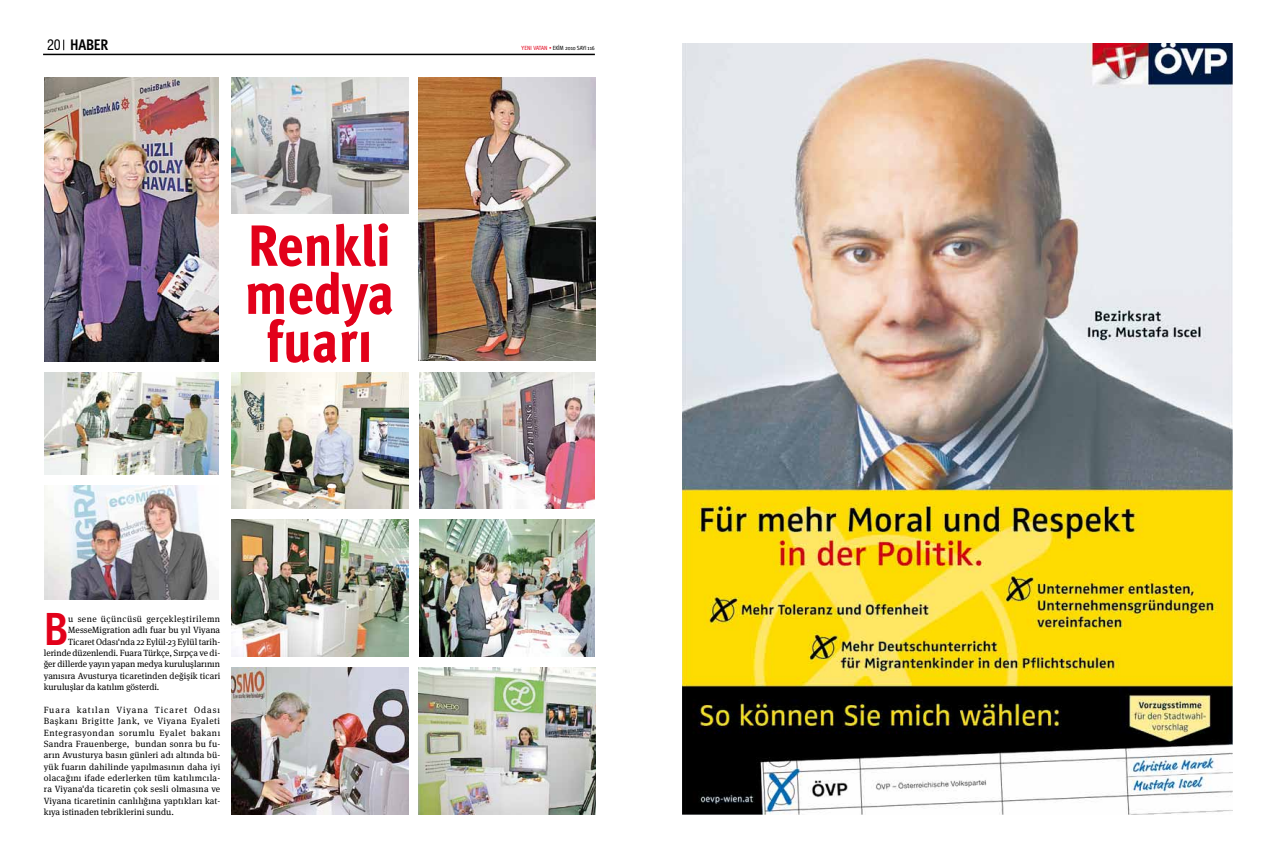
<style>
.page{position:relative;width:1276px;height:851px;background:#fff}
.page>*{position:absolute;margin:0;border:0;box-sizing:border-box;transform-origin:0 0}
.t1{font:800 58px/48px "Meta Cond Pro";color:#e2001a;text-align:center}
.t2{font:700 46.3px "Meta Cond Pro";color:#e2001a}
.t3{font:700 15.3px "Meta Cond Pro";letter-spacing:-.015em;color:#000}
.t4{font:9px/11.3px "Meta Serif Pro";letter-spacing:-.005em;color:#000;text-align:justify}
.t5{font:9px "Meta Serif Pro";letter-spacing:.045em;color:#000}
.t6{font:6px "Meta Cond Pro";letter-spacing:-.01em;color:#000}
.s1{font-family:"Swiss 721 BT";font-weight:400;font-stretch:condensed;font-size:14px}
.s2{color:#e2001a}
</style>
<div class="page">
<hr style="left:43px;top:54px;width:552px;height:1px;background:#000">
<img style="left:683px;top:43px;width:550px;height:771px">
<img style="left:44px;top:486px;width:175px;height:113px">
<img style="left:231px;top:77px;width:177px;height:136px">
<img style="left:44px;top:77px;width:175px;height:285px">
<img style="left:419px;top:520px;width:176px;height:136px">
<img style="left:418px;top:77px;width:177px;height:284px">
<img style="left:44px;top:372px;width:175px;height:102px">
<img style="left:231px;top:372px;width:177px;height:137px">
<img style="left:419px;top:372px;width:176px;height:137px">
<img style="left:231px;top:667px;width:178px;height:147px">
<img style="left:231px;top:520px;width:177px;height:136px">
<img style="left:418px;top:667px;width:177px;height:147px">
<h3 class="t3" style="left:47px;top:35px;width:63px"><span class="s1">20</span> HABER</h3>
<p class="t6" style="left:521px;top:44px;width:75px"><span class="s2">Yeni VATAN •</span> EKİM 2010 SAYI 116</p>
<h1 class="t1" style="left:245px;top:223px;width:151px">Renkli medya fuarı</h1>
<h2 class="t2" style="left:44px;top:598px;width:26px">B</h2>
<p class="t5" style="left:68px;top:612px;width:153px">u sene üçüncüsü gerçekleştirilemn</p>
<p class="t4" style="left:68px;top:624px;width:153px">MesseMigration adlı fuar bu yıl Viyana</p>
<p class="t4" style="left:68px;top:635px;width:153px">Ticaret Odası'nda 22 Eylül-23 Eylül tarih-</p>
<p class="t4" style="left:44px;top:646px;width:178px">lerinde düzenlendi. Fuara Türkçe, Sırpça ve di-</p>
<p class="t4" style="left:44px;top:658px;width:178px">ğer dillerde yayın yapan medya kuruluşlarının</p>
<p class="t4" style="left:44px;top:669px;width:178px">yanısıra Avusturya ticaretinden değişik ticari</p>
<p class="t4" style="left:44px;top:680px;width:117px">kuruluşlar da katılım gösterdi.</p>
<p class="t4" style="left:44px;top:703px;width:178px">Fuara katılan Viyana Ticaret Odası Başkanı Brigitte Jank, ve Viyana Eyaleti Entegrasyondan sorumlu Eyalet bakanı Sandra Frauenberge, bundan sonra bu fu&shy;arın Avusturya basın günleri adı altında bü&shy;yük fuarın dahilinde yapılmasının daha iyi olacağını ifade ederlerken tüm katılımcıla&shy;ra Viyana'da ticaretin çok sesli olmasına ve Viyana ticaretinin canlılığına yaptıkları kat&shy;kıya istinaden tebriklerini sundu.</p>
</div>
